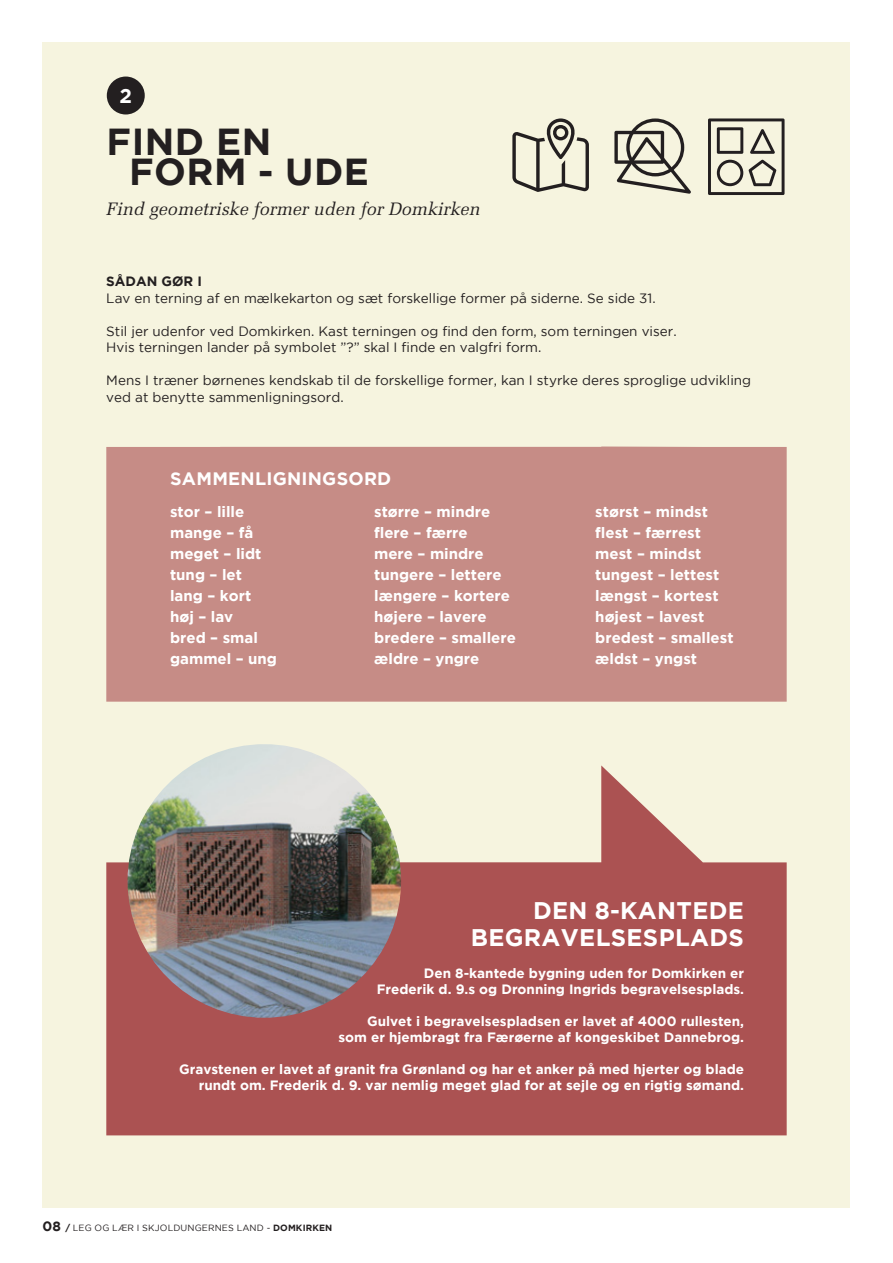
<style>
.page{position:relative;width:893px;height:1263px;background:#fff}
.page>*{position:absolute;margin:0;border:0;box-sizing:border-box;transform-origin:0 0}
.t1{font:700 37.5px "Gotham";letter-spacing:.015em;color:#231f20}
.t2{font:700 24px "Gotham";letter-spacing:.015em;color:#fff}
.t3{font:700 20.1px "Gotham";color:#fff}
.t4{font:italic 18px "Melior LT Std";color:#231f20}
.t5{font:700 18px "Gotham";letter-spacing:.015em;color:#fff}
.t6{font:700 15px "Gotham";color:#fff}
.t7{font:700 13.5px/16.5px "Gotham";color:#fff;text-align:right}
.t8{font:13.5px "Gotham";color:#231f20}
.t9{font:700 13.5px "Gotham";color:#231f20}
.t10{font:9px "Gotham";letter-spacing:.015em;color:#231f20}
.s1{font-weight:700;font-size:13.5px}
.s2{font-weight:700}
</style>
<div class="page">
<div style="left:43px;top:43px;width:807px;height:1165px;background:#f6f4df"></div>
<div style="left:106px;top:446px;width:681px;height:256px;background:#c68c86"></div>
<svg style="left:106px;top:765px;width:681px;height:370px;fill:#ab5252"></svg>
<svg style="left:614px;top:118px;width:77px;height:76px"></svg>
<svg style="left:512px;top:118px;width:77px;height:74px"></svg>
<img style="left:128px;top:744px;width:273px;height:274px;border-radius:137px">
<div style="left:107px;top:77px;width:38px;height:37px;background:#231f20;border-radius:50%"></div>
<svg style="left:708px;top:118px;width:76px;height:77px"></svg>
<p class="t3" style="left:120px;top:84px;width:14px">2</p>
<p class="t1" style="left:107px;top:120px;width:166px">FIND EN</p>
<p class="t1" style="left:129px;top:150px;width:241px">FORM - UDE</p>
<p class="t4" style="left:106px;top:198px;width:375px">Find geometriske former uden for Domkirken</p>
<p class="t9" style="left:106px;top:274px;width:97px">SÅDAN GØR I</p>
<p class="t8" style="left:106px;top:290px;width:551px">Lav en terning af en mælkekarton og sæt forskellige former på siderne. Se side 31.</p>
<p class="t8" style="left:106px;top:323px;width:572px">Stil jer udenfor ved Domkirken. Kast terningen og find den form, som terningen viser.</p>
<p class="t8" style="left:106px;top:340px;width:437px">Hvis terningen lander på symbolet ”?” skal I finde en valgfri form.</p>
<p class="t8" style="left:106px;top:373px;width:646px">Mens I træner børnenes kendskab til de forskellige former, kan I styrke deres sproglige udvikling</p>
<p class="t8" style="left:106px;top:389px;width:239px">ved at benytte sammenligningsord.</p>
<p class="t5" style="left:170px;top:468px;width:223px">SAMMENLIGNINGSORD</p>
<p class="t6" style="left:170px;top:503px;width:76px">stor – lille</p>
<p class="t6" style="left:170px;top:524px;width:85px">mange – få</p>
<p class="t6" style="left:170px;top:545px;width:93px">meget – lidt</p>
<p class="t6" style="left:170px;top:566px;width:73px">tung – let</p>
<p class="t6" style="left:170px;top:587px;width:83px">lang – kort</p>
<p class="t6" style="left:170px;top:608px;width:65px">høj – lav</p>
<p class="t6" style="left:170px;top:629px;width:89px">bred – smal</p>
<p class="t6" style="left:170px;top:650px;width:108px">gammel – ung</p>
<p class="t6" style="left:374px;top:503px;width:118px">større – mindre</p>
<p class="t6" style="left:374px;top:524px;width:95px">flere – færre</p>
<p class="t6" style="left:374px;top:545px;width:111px">mere – mindre</p>
<p class="t6" style="left:374px;top:566px;width:129px">tungere – lettere</p>
<p class="t6" style="left:374px;top:587px;width:137px">længere – kortere</p>
<p class="t6" style="left:374px;top:608px;width:114px">højere – lavere</p>
<p class="t6" style="left:374px;top:629px;width:143px">bredere – smallere</p>
<p class="t6" style="left:374px;top:650px;width:107px">ældre – yngre</p>
<p class="t6" style="left:595px;top:503px;width:114px">størst – mindst</p>
<p class="t6" style="left:595px;top:524px;width:107px">flest – færrest</p>
<p class="t6" style="left:595px;top:545px;width:108px">mest – mindst</p>
<p class="t6" style="left:595px;top:566px;width:126px">tungest – lettest</p>
<p class="t6" style="left:595px;top:587px;width:125px">længst – kortest</p>
<p class="t6" style="left:595px;top:608px;width:111px">højest – lavest</p>
<p class="t6" style="left:595px;top:629px;width:140px">bredest – smallest</p>
<p class="t6" style="left:595px;top:650px;width:103px">ældst – yngst</p>
<p class="t2" style="left:533px;top:897px;width:212px">DEN 8-KANTEDE</p>
<p class="t2" style="left:471px;top:924px;width:275px">BEGRAVELSESPLADS</p>
<p class="t7" style="left:424px;top:964px;width:322px">Den 8-kantede bygning uden for Domkirken er</p>
<p class="t7" style="left:377px;top:981px;width:369px">Frederik d. 9.s og Dronning Ingrids begravelsesplads.</p>
<p class="t7" style="left:367px;top:1012px;width:379px">Gulvet i begravelsespladsen er lavet af 4000 rullesten,</p>
<p class="t7" style="left:338px;top:1029px;width:407px">som er hjembragt fra Færøerne af kongeskibet Dannebrog.</p>
<p class="t7" style="left:179px;top:1060px;width:566px">Gravstenen er lavet af granit fra Grønland og har et anker på med hjerter og blade rundt om. Frederik d. 9. var nemlig meget glad for at sejle og en rigtig sømand.</p>
<p class="t10" style="left:43px;top:1223px;width:291px"><span class="s1">08</span> <span class="s2">/</span> LEG OG LÆR I SKJOLDUNGERNES LAND - <span class="s2">DOMKIRKEN</span></p>
</div>
